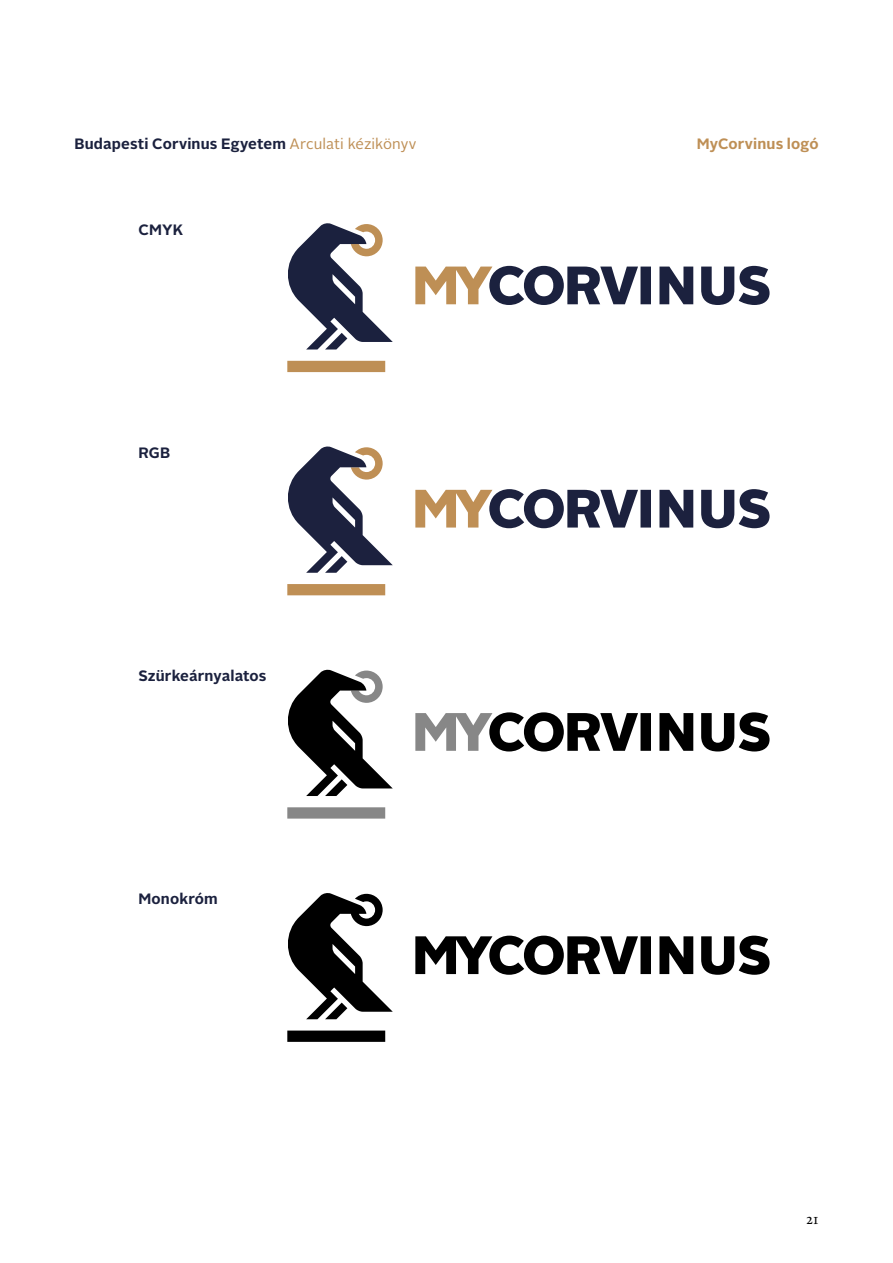
<style>
.page{position:relative;width:893px;height:1263px;background:#fff}
.page>*{position:absolute;margin:0;border:0;box-sizing:border-box;transform-origin:0 0}
.t1{font:700 15px "Alright Sans";letter-spacing:.01em;color:#1b213e}
.t2{font:700 15px "Alright Sans";letter-spacing:.01em;color:#be8f55}
.t3{font:15px "Calluna";color:#000}
.s1{font-weight:400;color:#be8f55}
</style>
<div class="page">
<svg style="left:415px;top:266px;width:355px;height:39px"></svg>
<svg style="left:287px;top:223px;width:106px;height:149px"></svg>
<svg style="left:415px;top:489px;width:355px;height:39px"></svg>
<svg style="left:287px;top:446px;width:106px;height:149px"></svg>
<svg style="left:415px;top:712px;width:355px;height:39px"></svg>
<svg style="left:287px;top:669px;width:106px;height:150px"></svg>
<svg style="left:287px;top:893px;width:483px;height:149px"></svg>
<p class="t1" style="left:74px;top:133px;width:344px">Budapesti Corvinus Egyetem <span class="s1">Arculati kézikönyv</span></p>
<p class="t1" style="left:138px;top:219px;width:46px">CMYK</p>
<p class="t1" style="left:138px;top:442px;width:33px">RGB</p>
<p class="t1" style="left:138px;top:665px;width:129px">Szürkeárnyalatos</p>
<p class="t1" style="left:138px;top:889px;width:81px">Monokróm</p>
<p class="t2" style="left:697px;top:133px;width:123px">MyCorvinus logó</p>
<p class="t3" style="left:806px;top:1209px;width:14px">21</p>
</div>
